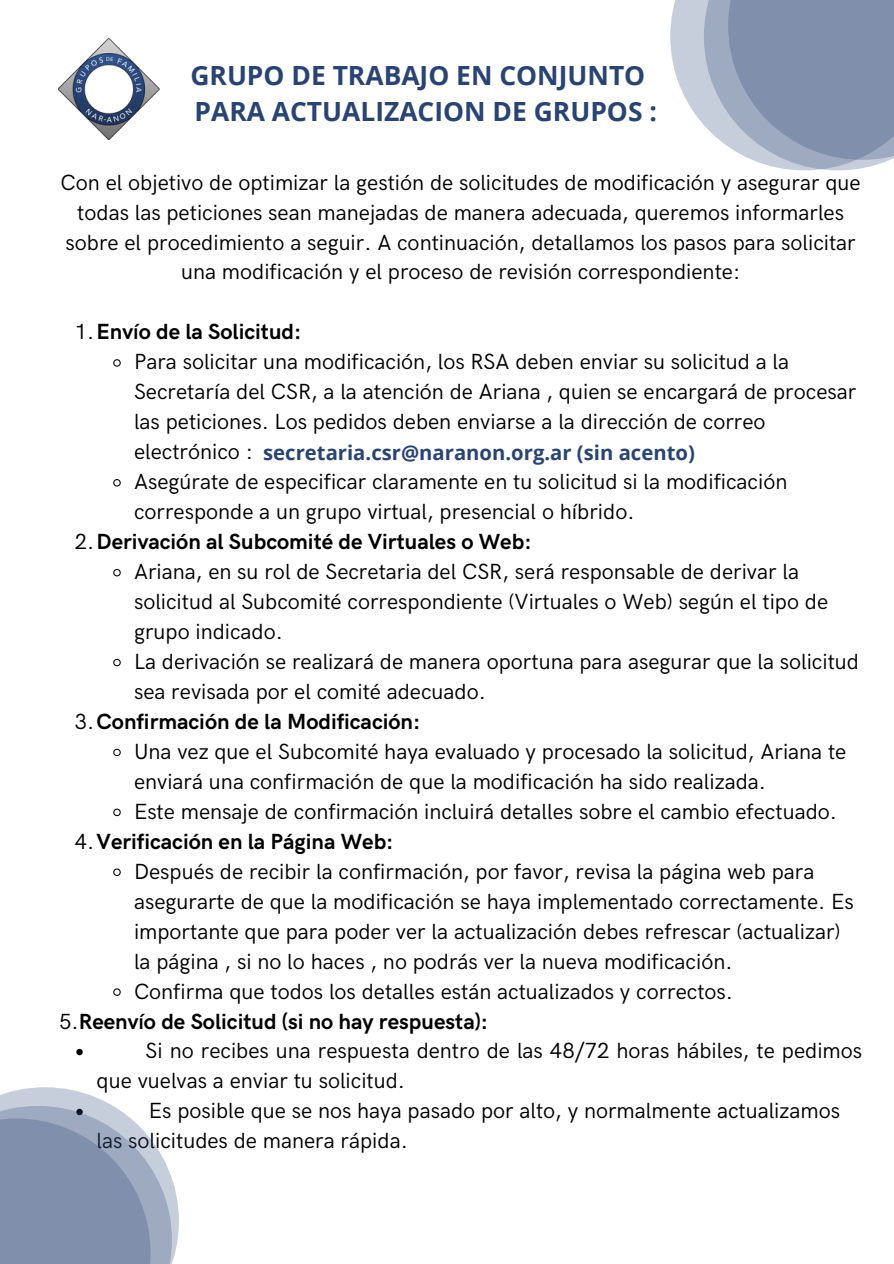
<style>
.page{position:relative;width:894px;height:1264px;background:#fff}
.page>*{position:absolute;margin:0;border:0;box-sizing:border-box;transform-origin:0 0}
.t1{font:700 26.4px/36px "Open Sans";color:#294474}
.t2{font:22.05px/30px "HK Grotesk";color:#000}
.t3{font:700 22.05px "HK Grotesk";color:#000}
.t4{font:700 20.25px "Open Sans";color:#294474}
.s1{font-weight:400}
</style>
<div class="page">
<svg style="left:670px;top:0;width:33px;height:124px;fill:#c7cedb"></svg>
<svg style="left:113px;top:359px;width:8px;height:8px"></svg>
<svg style="left:113px;top:479px;width:8px;height:8px"></svg>
<svg style="left:113px;top:569px;width:8px;height:8px"></svg>
<svg style="left:113px;top:658px;width:8px;height:9px"></svg>
<svg style="left:113px;top:748px;width:8px;height:9px"></svg>
<svg style="left:113px;top:808px;width:8px;height:8px"></svg>
<svg style="left:113px;top:868px;width:8px;height:8px"></svg>
<svg style="left:113px;top:988px;width:8px;height:8px"></svg>
<svg style="left:76px;top:1048px;width:7px;height:7px"></svg>
<svg style="left:703px;top:0;width:186px;height:170px"></svg>
<svg style="left:0;top:1087px;width:179px;height:176px"></svg>
<svg style="left:0;top:1105px;width:172px;height:158px;fill:#7f8fac"></svg>
<svg style="left:728px;top:0;width:165px;height:160px;fill:#7f8fac"></svg>
<img style="left:57px;top:37px;width:103px;height:103px">
<p class="t1" style="left:190px;top:57px;width:468px">GRUPO DE TRABAJO EN CONJUNTO<br>PARA ACTUALIZACION DE GRUPOS :</p>
<p class="t2" style="left:61px;top:168px;width:801px;text-align:center">Con el objetivo de optimizar la gestión de solicitudes de modificación y asegurar que todas las peticiones sean manejadas de manera adecuada, queremos informarles sobre el procedimiento a seguir. A continuación, detallamos los pasos para solicitar una modificación y el proceso de revisión correspondiente:</p>
<h1 class="t3" style="left:75px;top:319px;width:228px"><span class="s1">1.</span>Envío de la Solicitud:</h1>
<p class="t2" style="left:134px;top:348px;width:723px">Para solicitar una modificación, los RSA deben enviar su solicitud a la Secretaría del CSR, a la atención de Ariana , quien se encargará de procesar las peticiones. Los pedidos deben enviarse a la dirección de correo electrónico :</p>
<p class="t2" style="left:134px;top:467px;width:654px">Asegúrate de especificar claramente en tu solicitud si la modificación corresponde a un grupo virtual, presencial o híbrido.</p>
<p class="t3" style="left:75px;top:529px;width:458px"><span class="s1">2.</span>Derivación al Subcomité de Virtuales o Web:</p>
<p class="t2" style="left:134px;top:557px;width:695px">Ariana, en su rol de Secretaria del CSR, será responsable de derivar la solicitud al Subcomité correspondiente (Virtuales o Web) según el tipo de grupo indicado.</p>
<p class="t2" style="left:134px;top:647px;width:726px">La derivación se realizará de manera oportuna para asegurar que la solicitud sea revisada por el comité adecuado.</p>
<p class="t3" style="left:75px;top:709px;width:347px"><span class="s1">3.</span>Confirmación de la Modificación:</p>
<p class="t2" style="left:134px;top:737px;width:713px">Una vez que el Subcomité haya evaluado y procesado la solicitud, Ariana te enviará una confirmación de que la modificación ha sido realizada.</p>
<p class="t2" style="left:134px;top:797px;width:704px">Este mensaje de confirmación incluirá detalles sobre el cambio efectuado.</p>
<p class="t3" style="left:75px;top:828px;width:320px"><span class="s1">4.</span>Verificación en la Página Web:</p>
<p class="t2" style="left:134px;top:857px;width:721px">Después de recibir la confirmación, por favor, revisa la página web para asegurarte de que la modificación se haya implementado correctamente. Es importante que para poder ver la actualización debes refrescar (actualizar) la página , si no lo haces , no podrás ver la nueva modificación.</p>
<p class="t2" style="left:134px;top:976px;width:600px">Confirma que todos los detalles están actualizados y correctos.</p>
<p class="t3" style="left:59px;top:1008px;width:430px"><span class="s1">5.</span>Reenvío de Solicitud (si no hay respuesta):</p>
<p class="t2" style="left:97px;top:1036px;width:766px;text-indent:49px">Si no recibes una respuesta dentro de las 48/72 horas hábiles, te pedimos que vuelvas a enviar tu solicitud.</p>
<p class="t2" style="left:97px;top:1096px;width:744px;text-indent:52px">Es posible que se nos haya pasado por alto, y normalmente actualizamos las solicitudes de manera rápida.</p>
<h2 class="t4" style="left:263px;top:439px;width:433px">secretaria.csr@naranon.org.ar (sin acento)</h2>
</div>
